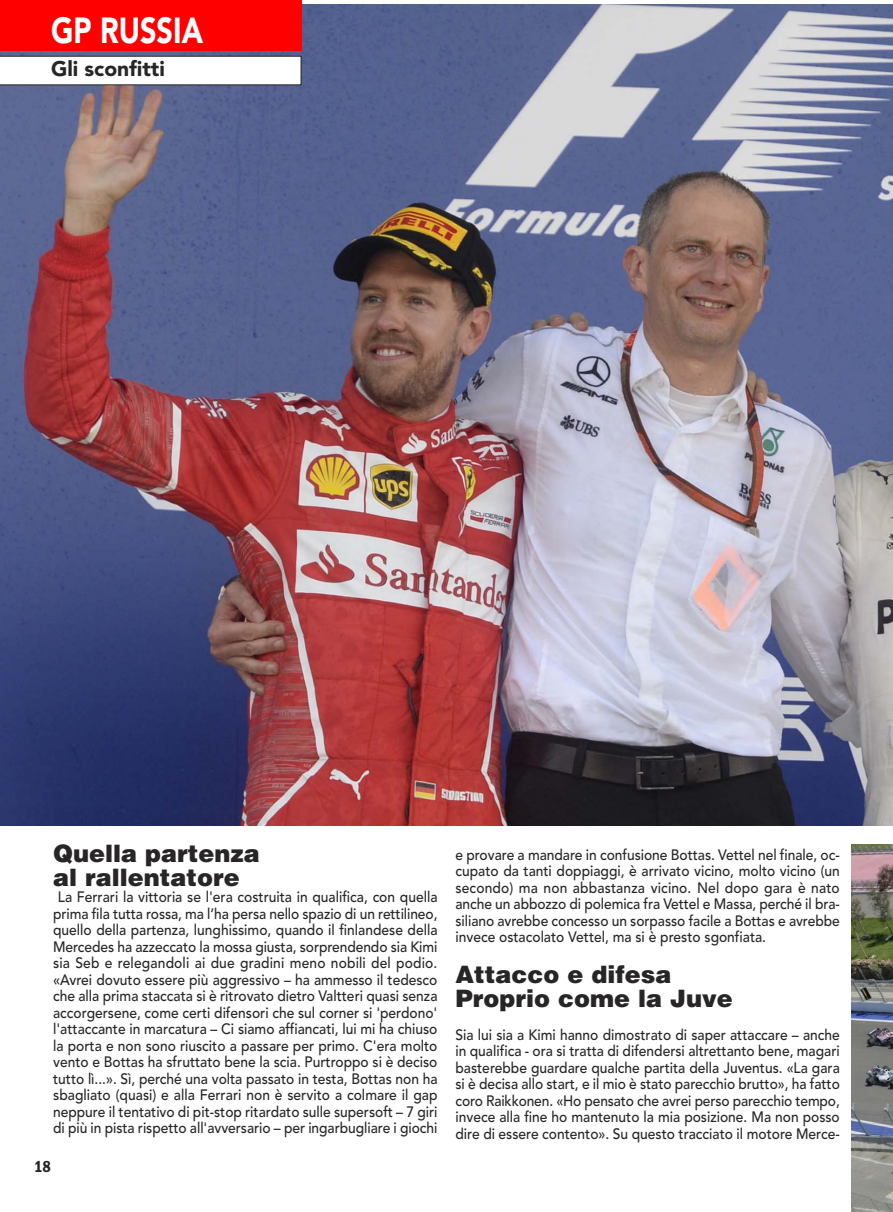
<style>
.page{position:relative;width:893px;height:1212px;background:#fff}
.page>*{position:absolute;margin:0;border:0;box-sizing:border-box;transform-origin:0 0}
.t1{font:900 36px "Avenir";color:#fff;scale:.8 1}
.t2{font:900 24px/24px "Helvetica LT Std";color:#272526}
.t3{font:900 21px "Avenir";color:#272526}
.t4{font:16.5px "ITC Franklin Gothic Std Dm Cd";color:#272526}
.t5{font:500 15px/16.5px "Avenir";color:#272526;text-align:justify;scale:.92 1}
</style>
<div class="page">
<img style="left:0;top:4px;width:893px;height:822px">
<svg style="left:0;top:56px;width:301px;height:29px"></svg>
<div style="left:0;top:0;width:301px;height:51px;background:#f00"></div>
<img style="left:851px;top:844px;width:42px;height:368px">
<h1 class="t1" style="left:51px;top:16px;width:192px">GP RUSSIA</h1>
<h3 class="t3" style="left:51px;top:60px;width:115px">Gli sconfitti</h3>
<h2 class="t2" style="left:53px;top:843px;width:208px">Quella partenza al rallentatore</h2>
<p class="t5" style="left:53px;top:890px;width:419px;text-align:center">La Ferrari la vittoria se l'era costruita in qualifica, con quella prima fila tutta rossa, ma l’ha persa nello spazio di un rettilineo, quello della partenza, lunghissimo, quando il finlandese della Mercedes ha azzeccato la mossa giusta, sorprendendo sia Kimi sia Seb e relegandoli ai due gradini meno nobili del podio. «Avrei dovuto essere più aggressivo – ha ammesso il tedesco che alla prima staccata si è ritrovato dietro Valtteri quasi senza accorgersene, come certi difensori che sul corner si 'perdono' l'attaccante in marcatura – Ci siamo affiancati, lui mi ha chiuso la porta e non sono riuscito a passare per primo. C'era molto vento e Bottas ha sfruttato bene la scia. Purtroppo si è deciso tutto lì...». Sì, perché una volta passato in testa, Bottas non ha sbagliato (quasi) e alla Ferrari non è servito a colmare il gap neppure il tentativo di pit-stop ritardato sulle supersoft – 7 giri di più in pista rispetto all'avversario – per ingarbugliare i giochi</p>
<p class="t4" style="left:34px;top:1156px;width:18px">18</p>
<p class="t5" style="left:455px;top:848px;width:419px">e provare a mandare in confusione Bottas. Vettel nel finale, oc&shy;cupato da tanti doppiaggi, è arrivato vicino, molto vicino (un secondo) ma non abbastanza vicino. Nel dopo gara è nato anche un abbozzo di polemica fra Vettel e Massa, perché il bra&shy;siliano avrebbe concesso un sorpasso facile a Bottas e avrebbe invece ostacolato Vettel, ma si è presto sgonfiata.</p>
<h2 class="t2" style="left:455px;top:964px;width:279px">Attacco e difesa<br>Proprio come la Juve</h2>
<p class="t5" style="left:455px;top:1028px;width:419px">Sia lui sia a Kimi hanno dimostrato di saper attaccare – anche in qualifica - ora si tratta di difendersi altrettanto bene, magari basterebbe guardare qualche partita della Juventus. «La gara si è decisa allo start, e il mio è stato parecchio brutto», ha fatto coro Raikkonen. «Ho pensato che avrei perso parecchio tempo, invece alla fine ho mantenuto la mia posizione. Ma non posso dire di essere contento». Su questo tracciato il motore Merce-</p>
</div>
